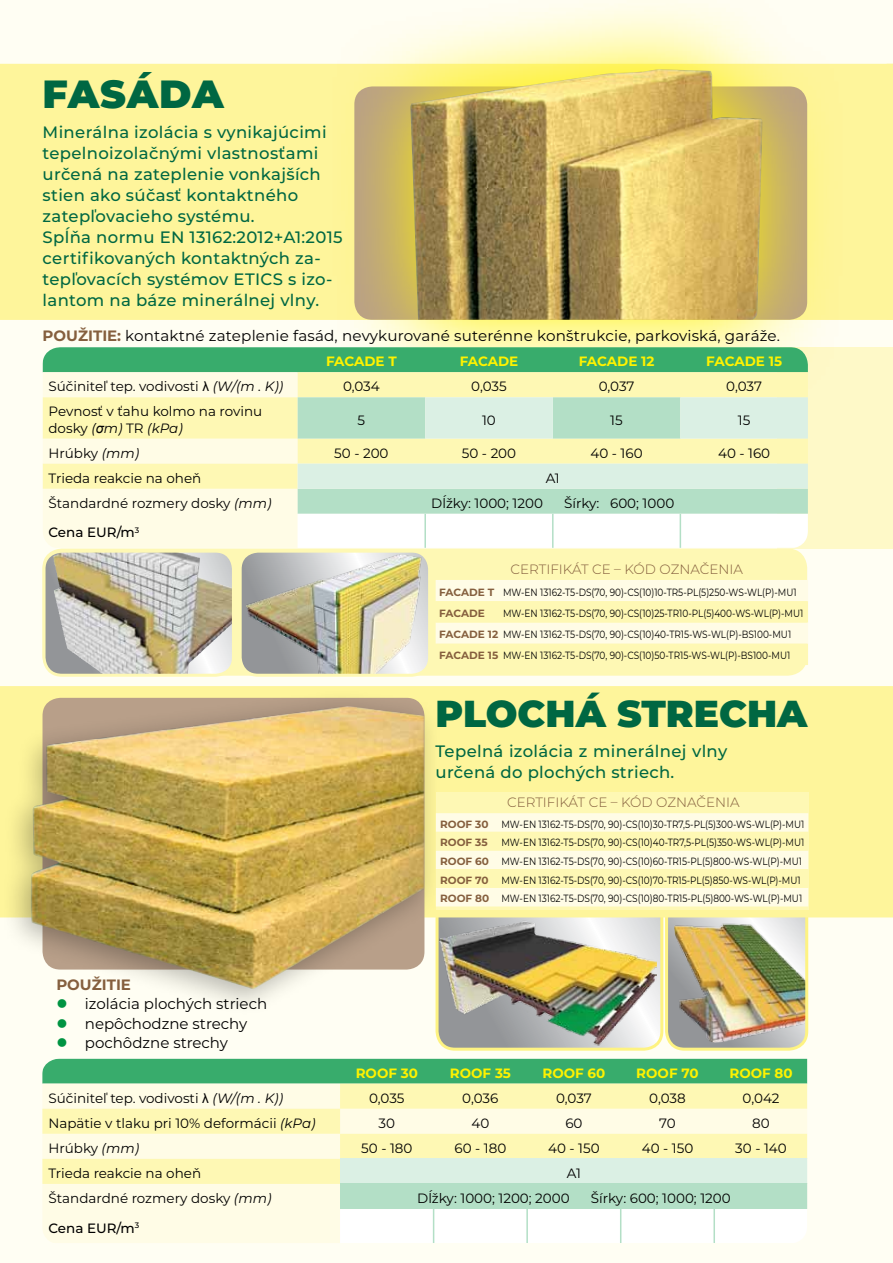
<style>
.page{position:relative;width:893px;height:1263px;background:#fffef3}
.page>*{position:absolute;margin:0;border:0;box-sizing:border-box;transform-origin:0 0}
.t1{font:900 39.3px "Montserrat";letter-spacing:.02em;color:#006742}
.t2{font:900 37.5px "Montserrat";color:#006742}
.t3{font:500 16.5px/21px "Montserrat";letter-spacing:.02em;color:#006742}
.t4{font:15px "Montserrat";color:#000}
.t5{font:700 15px "Montserrat";color:#855f3e}
.t6{font:13.5px/16.2px "Montserrat";color:#000}
.t7{font:700 13.5px "Montserrat";color:#fff200}
.t8{font:300 13.5px "Montserrat";color:#855f3e}
.t9{font:500 13.5px "Montserrat";color:#000}
.t10{font:10.5px/18.6px "Montserrat";color:#000;scale:.85 1}
.s1{font-weight:700;color:#855f3e}
.s2{font-family:"Arial"}
.s3{font-style:italic}
.s4{font-family:"Arial";font-style:italic}
.s5{color:#009442}
</style>
<div class="page">
<div style="left:0;top:64px;width:887px;height:256px;background:#fef59b"></div>
<div style="left:777px;top:347px;width:116px;height:202px;background:#fef9c8"></div>
<svg style="left:329px;top:7px;width:515px;height:340px"></svg>
<img style="left:410px;top:69px;width:352px;height:251px">
<div style="left:0;top:686px;width:893px;height:231px;background:#fef59b"></div>
<div style="left:1px;top:688px;width:441px;height:329px;background:#000;opacity:.28"></div>
<img style="left:31px;top:706px;width:393px;height:284px">
<div style="left:436px;top:792px;width:372px;height:118px;background:#fef8b4"></div>
<img style="left:436px;top:813px;width:372px;height:236px">
<svg style="left:43px;top:347px;width:765px;height:328px"></svg>
<div style="left:887px;top:64px;width:6px;height:256px;background:#fef59b"></div>
<div style="left:42px;top:1058px;width:765px;height:25px;background:#38ac6c"></div>
<div style="left:43px;top:1184px;width:297px;height:59px;background:#fffce6"></div>
<svg style="left:42px;top:1083px;width:765px;height:101px;fill:#fef8b4"></svg>
<div style="left:340px;top:1159px;width:467px;height:25px;background:#dbf0e4"></div>
<div style="left:340px;top:1184px;width:467px;height:25px;background:#b3dfc6"></div>
<div style="left:340px;top:1209px;width:467px;height:34px;background:#fff"></div>
<hr style="left:433px;top:1209px;width:1px;height:34px;background:#b3dfc6">
<hr style="left:526px;top:1209px;width:2px;height:34px;background:#b3dfc6">
<hr style="left:620px;top:1209px;width:1px;height:34px;background:#b3dfc6">
<hr style="left:713px;top:1209px;width:2px;height:34px;background:#b3dfc6">
<h1 class="t1" style="left:43px;top:64px;width:183px">FASÁDA</h1>
<p class="t3" style="left:43px;top:121px;width:301px">Minerálna izolácia s vynikajúcimi tepelnoizolačnými vlastnosťami určená na zateplenie vonkajších stien ako súčasť kontaktného zatepľovacieho systému.<br>Spĺňa normu EN 13162:2012+A1:2015 certifikovaných kontaktných za&shy;tepľovacích systémov ET ICS s izo&shy;lantom na báze minerálnej vlny.</p>
<h3 class="t4" style="left:43px;top:325px;width:739px"><span class="s1">POUŽITIE:</span> kontaktné zateplenie fasád, nevykurované suterénne konštrukcie, parkoviská, garáže.</h3>
<p class="t7" style="left:326px;top:352px;width:72px">FACADE T</p>
<p class="t7" style="left:460px;top:352px;width:60px">FACADE</p>
<p class="t7" style="left:579px;top:352px;width:77px">FACADE 12</p>
<p class="t7" style="left:706px;top:352px;width:77px">FACADE 15</p>
<p class="t6" style="left:49px;top:378px;width:236px">Súčiniteľ tep. vodivosti <span class="s2">λ</span> <span class="s3">(W/(m . K))</span></p>
<p class="t6" style="left:343px;top:378px;width:38px">0,034</p>
<p class="t6" style="left:471px;top:378px;width:37px">0,035</p>
<p class="t6" style="left:599px;top:378px;width:37px">0,037</p>
<p class="t6" style="left:726px;top:378px;width:37px">0,037</p>
<p class="t6" style="left:49px;top:403px;width:215px">Pevnosť v ťahu kolmo na rovinu dosky <span class="s3">(</span><span class="s4">σ</span><span class="s3">m)</span> TR <span class="s3">(kPa)</span></p>
<p class="t6" style="left:358px;top:411px;width:9px">5</p>
<p class="t6" style="left:482px;top:411px;width:15px">10</p>
<p class="t6" style="left:610px;top:411px;width:14px">15</p>
<p class="t6" style="left:738px;top:411px;width:14px">15</p>
<p class="t6" style="left:49px;top:444px;width:92px">Hrúbky <span class="s3">(mm)</span></p>
<p class="t6" style="left:334px;top:444px;width:56px">50 - 200</p>
<p class="t6" style="left:462px;top:444px;width:56px">50 - 200</p>
<p class="t6" style="left:590px;top:444px;width:54px">40 - 160</p>
<p class="t6" style="left:718px;top:444px;width:54px">40 - 160</p>
<p class="t6" style="left:49px;top:469px;width:154px">Trieda reakcie na oheň</p>
<p class="t6" style="left:546px;top:469px;width:15px">A1</p>
<p class="t6" style="left:49px;top:494px;width:225px">Štandardné rozmery dosky <span class="s3">(mm)</span></p>
<p class="t6" style="left:431px;top:494px;width:113px">Dĺžky: 1000; 1200</p>
<p class="t6" style="left:564px;top:494px;width:112px">Šírky: 600; 1000</p>
<p class="t9" style="left:49px;top:523px;width:49px">Cena EUR</p>
<p class="t9" style="left:117px;top:523px;width:24px">/m<sup>3</sup></p>
<p class="t8" style="left:510px;top:560px;width:234px">CERTIFIKÁT CE – KÓD OZNAČENIA</p>
<p class="t10" style="left:439px;top:581px;width:422px;line-height:21.3px"><span class="s1">FACADE T</span> MW-EN 13162-T5-DS(70, 90)-CS(10)10-TR5-PL(5)250-WS-WL(P)-MU1<br><span class="s1">FACADE</span></p>
<p class="t10" style="left:439px;top:602px;width:430px;line-height:21.3px;text-indent:64px">MW-EN 13162-T5-DS(70, 90)-CS(10)25-TR10-PL(5)400-WS-WL(P)-MU1<br><span class="s1">FACADE 12</span> MW-EN 13162-T5-DS(70, 90)-CS(10)40-TR15-WS-WL(P)-BS100-MU1<br><span class="s1">FACADE 15</span> MW-EN 13162-T5-DS(70, 90)-CS(10)50-TR15-WS-WL(P)-BS100-MU1</p>
<h2 class="t2" style="left:436px;top:686px;width:373px">PLOCHÁ STRECHA</h2>
<h3 class="t5" style="left:56px;top:974px;width:76px">POUŽITIE</h3>
<h3 class="t4" style="left:56px;top:994px;width:212px"><span class="s5">●</span> izolácia plochých striech</h3>
<h3 class="t4" style="left:56px;top:1013px;width:193px"><span class="s5">●</span> nepôchodzne strechy</h3>
<h3 class="t4" style="left:56px;top:1033px;width:173px"><span class="s5">●</span> pochôdzne strechy</h3>
<h3 class="t3" style="left:436px;top:740px;width:294px">Tepelná izolácia z minerálnej vlny určená do plochých striech.</h3>
<p class="t8" style="left:507px;top:793px;width:234px">CERTIFIKÁT CE – KÓD OZNAČENIA</p>
<p class="t10" style="left:440px;top:814px;width:430px"><span class="s1">ROOF 30</span> MW-EN 13162-T5-DS(70, 90)-CS(10)30-TR7,5-PL(5)300-WS-WL(P)-MU1<br><span class="s1">ROOF 35</span></p>
<p class="t10" style="left:440px;top:833px;width:430px;text-indent:61px">MW-EN 13162-T5-DS(70, 90)-CS(10)40-TR7,5-PL(5)350-WS-WL(P)-MU1<br><span class="s1">ROOF 60</span> MW-EN 13162-T5-DS(70, 90)-CS(10)60-TR15-PL(5)800-WS-WL(P)-MU1<br><span class="s1">ROOF 70</span> MW-EN 13162-T5-DS(70, 90)-CS(10)70-TR15-PL(5)850-WS-WL(P)-MU1<br><span class="s1">ROOF 80</span> MW-EN 13162-T5-DS(70, 90)-CS(10)80-TR15-PL(5)800-WS-WL(P)-MU1</p>
<p class="t7" style="left:356px;top:1063px;width:64px">ROOF 30</p>
<p class="t7" style="left:450px;top:1063px;width:63px">ROOF 35</p>
<p class="t7" style="left:542px;top:1063px;width:64px">ROOF 60</p>
<p class="t7" style="left:636px;top:1063px;width:64px">ROOF 70</p>
<p class="t7" style="left:729px;top:1063px;width:65px">ROOF 80</p>
<p class="t6" style="left:48px;top:1089px;width:236px">Súčiniteľ tep. vodivosti <span class="s2">λ</span> <span class="s3">(W/(m . K))</span></p>
<p class="t6" style="left:369px;top:1089px;width:37px">0,035</p>
<p class="t6" style="left:462px;top:1089px;width:38px">0,036</p>
<p class="t6" style="left:556px;top:1089px;width:37px">0,037</p>
<p class="t6" style="left:649px;top:1089px;width:38px">0,038</p>
<p class="t6" style="left:743px;top:1089px;width:38px">0,042</p>
<p class="t6" style="left:48px;top:1114px;width:269px">Napätie v tlaku pri 10% deformácii <span class="s3">(kPa)</span></p>
<p class="t6" style="left:379px;top:1114px;width:18px">30</p>
<p class="t6" style="left:471px;top:1114px;width:19px">40</p>
<p class="t6" style="left:565px;top:1114px;width:19px">60</p>
<p class="t6" style="left:659px;top:1114px;width:18px">70</p>
<p class="t6" style="left:752px;top:1114px;width:19px">80</p>
<p class="t6" style="left:48px;top:1139px;width:92px">Hrúbky <span class="s3">(mm)</span></p>
<p class="t6" style="left:361px;top:1139px;width:53px">50 - 180</p>
<p class="t6" style="left:454px;top:1139px;width:53px">60 - 180</p>
<p class="t6" style="left:548px;top:1139px;width:53px">40 - 150</p>
<p class="t6" style="left:642px;top:1139px;width:53px">40 - 150</p>
<p class="t6" style="left:735px;top:1139px;width:53px">30 - 140</p>
<p class="t6" style="left:48px;top:1164px;width:154px">Trieda reakcie na oheň</p>
<p class="t6" style="left:567px;top:1164px;width:15px">A1</p>
<p class="t6" style="left:48px;top:1189px;width:225px">Štandardné rozmery dosky <span class="s3">(mm)</span></p>
<p class="t6" style="left:417px;top:1189px;width:154px">Dĺžky: 1000; 1200; 2000</p>
<p class="t6" style="left:591px;top:1189px;width:141px">Šírky: 600; 1000; 1200</p>
<p class="t9" style="left:48px;top:1218px;width:49px">Cena EUR</p>
<p class="t9" style="left:117px;top:1218px;width:24px">/m<sup>3</sup></p>
</div>
